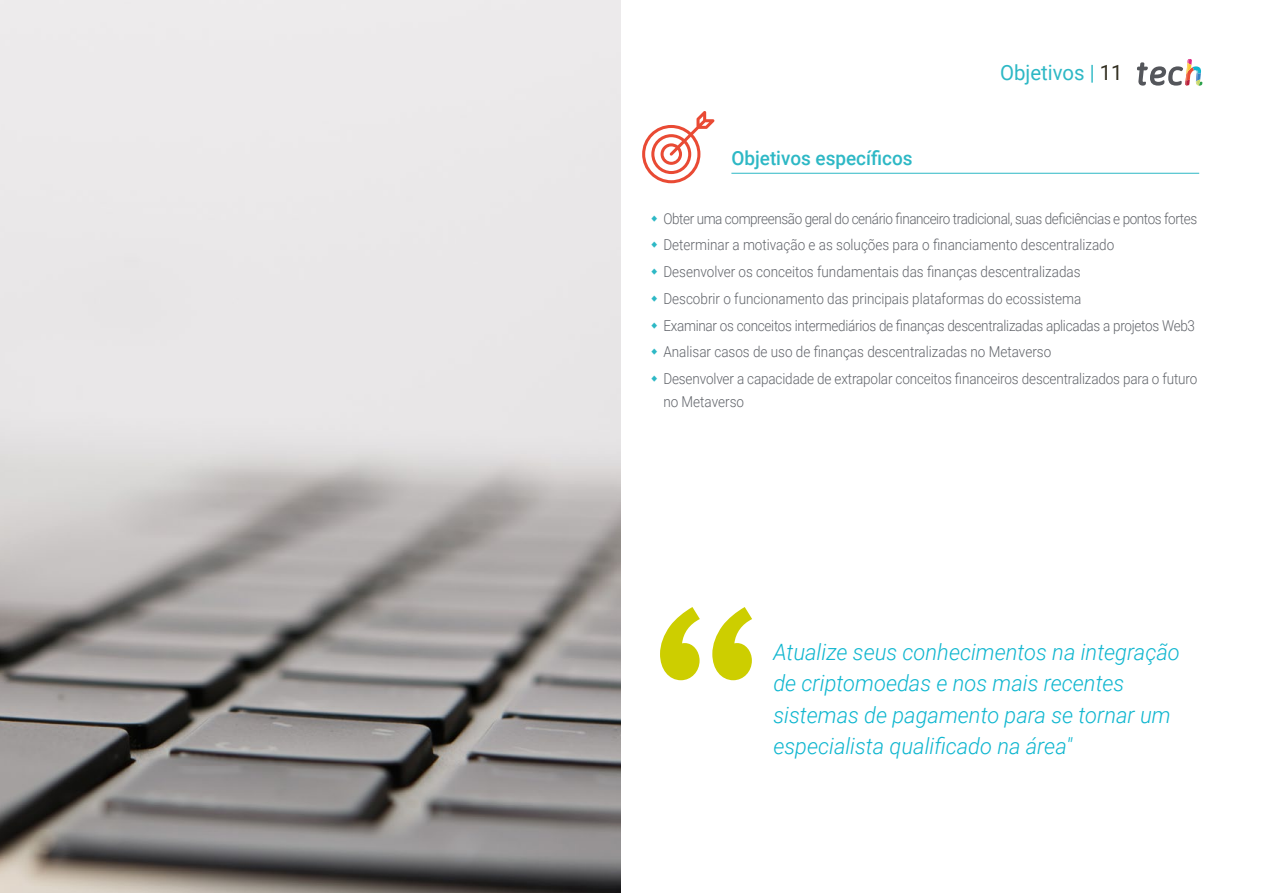
<style>
.page{position:relative;width:1263px;height:893px;background:#fff}
.page>*{position:absolute;margin:0;border:0;box-sizing:border-box;transform-origin:0 0}
.t1{font:italic 300 22.5px/31.5px "Roboto";color:#0fb6cf}
.t2{font:21px "Roboto";color:#2db8c5}
.t3{font:500 19.5px "Roboto";color:#2db8c5}
.t4{font:300 15px/26.7px "Roboto";letter-spacing:-.01em;color:#61646a;scale:.9 1}
.s1{color:#312e20}
</style>
<div class="page">
<hr style="left:731px;top:173px;width:468px;height:1px;background:#2db8c5">
<img style="left:0;top:0;width:621px;height:893px">
<svg style="left:1137px;top:59px;width:65px;height:27px"></svg>
<svg style="left:642px;top:111px;width:72px;height:72px"></svg>
<svg style="left:660px;top:607px;width:92px;height:73px"></svg>
<h3 class="t3" style="left:731px;top:144px;width:183px">Objetivos específicos</h3>
<h2 class="t2" style="left:1000px;top:57px;width:124px">Objetivos | <span class="s1">11</span></h2>
<p class="t4" style="left:663px;top:204px;width:595px">Obter uma compreensão geral do cenário financeiro tradicional, suas deficiências e pontos fortes Determinar a motivação e as soluções para o financiamento descentralizado<br>Desenvolver os conceitos fundamentais das finanças descentralizadas<br>Descobrir o funcionamento das principais plataformas do ecossistema<br>Examinar os conceitos intermediários de finanças descentralizadas aplicadas a projetos Web3<br>Analisar casos de uso de finanças descentralizadas no Metaverso<br>Desenvolver a capacidade de extrapolar conceitos financeiros descentralizados para o futuro</p>
<p class="t4" style="left:663px;top:387px;width:91px">no Metaverso</p>
<h1 class="t1" style="left:773px;top:635px;width:408px">Atualize seus conhecimentos na integração de criptomoedas e nos mais recentes sistemas de pagamento para se tornar um especialista qualificado na área"</h1>
</div>
